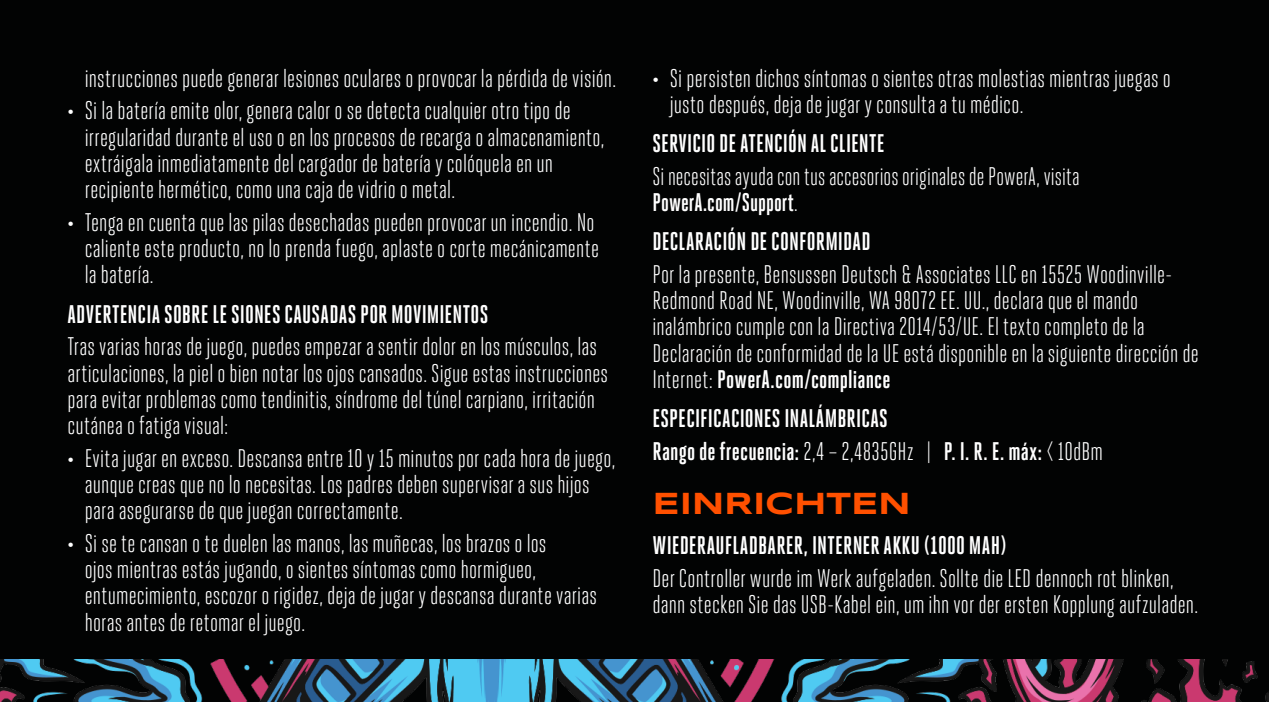
<style>
.page{position:relative;width:1269px;height:702px;background:#020303}
.page>*{position:absolute;margin:0;border:0;box-sizing:border-box;transform-origin:0 0}
.t1{font:700 31.5px "Syncopate";letter-spacing:-.005em;color:#ff5000}
.t2{font:25.5px/26.1px "Heroic Condensed";letter-spacing:.005em;color:#fff}
.t3{font:700 25.5px/32.7px "Heroic Condensed";letter-spacing:.005em;color:#fff}
.t4{font:25.5px/26.4px "Heroic Condensed";letter-spacing:.005em;color:#fff;scale:.96 1}
.s1{font-weight:700}
.s2{font-weight:400}
</style>
<div class="page">
<img style="left:0;top:660px;width:1269px;height:42px">
<p class="t2" style="left:85px;top:65px;width:533px">instrucciones puede generar lesiones oculares o provocar la pérdida de visión.</p>
<p class="t2" style="left:85px;top:98px;width:521px;text-indent:-17px">• Si la batería emite olor, genera calor o se detecta cualquier otro tipo de irregularidad durante el uso o en los procesos de recarga o almacenamiento, extráigala inmediatamente del cargador de batería y colóquela en un recipiente hermético, como una caja de vidrio o metal.</p>
<p class="t2" style="left:85px;top:209px;width:516px;text-indent:-17px">• Tenga en cuenta que las pilas desechadas pueden provocar un incendio. No caliente este producto, no lo prenda fuego, aplaste o corte mecánicamente la batería.</p>
<p class="t3" style="left:67px;top:297px;width:422px">ADVERTENCIA SOBRE LE SIONES CAUSADAS POR MOVIMIENTOS</p>
<p class="t2" style="left:67px;top:334px;width:542px">Tras varias horas de juego, puedes empezar a sentir dolor en los músculos, las articulaciones, la piel o bien notar los ojos cansados. Sigue estas instrucciones para evitar problemas como tendinitis, síndrome del túnel carpiano, irritación cutánea o fatiga visual:</p>
<p class="t2" style="left:85px;top:445px;width:532px;text-indent:-17px">• Evita jugar en exceso. Descansa entre 10 y 15 minutos por cada hora de juego, aunque creas que no lo necesitas. Los padres deben supervisar a sus hijos para asegurarse de que juegan correctamente.</p>
<p class="t2" style="left:85px;top:530px;width:514px;text-indent:-17px">• Si se te cansan o te duelen las manos, las muñecas, los brazos o los<br>ojos mientras estás jugando, o sientes síntomas como hormigueo, entumecimiento, escozor o rigidez, deja de jugar y descansa durante varias horas antes de retomar el juego.</p>
<p class="t2" style="left:670px;top:65px;width:503px;text-indent:-17px">• Si persisten dichos síntomas o sientes otras molestias mientras juegas o justo después, deja de jugar y consulta a tu médico.</p>
<p class="t3" style="left:653px;top:127px;width:234px">SERVICIO DE ATENCIÓN AL CLIENTE</p>
<p class="t4" style="left:652px;top:163px;width:447px">Si necesitas ayuda con tus accesorios originales de PowerA, visita<br><span class="s1">PowerA.com/Support</span>.</p>
<p class="t3" style="left:652px;top:225px;width:220px">DECLARACIÓN DE CONFORMIDAD</p>
<p class="t2" style="left:652px;top:261px;width:548px">Por la presente, Bensussen Deutsch &amp; Associates LLC en 15525 Woodinville-Redmond Road NE, Woodinville, WA 98072 EE. UU., declara que el mando inalámbrico cumple con la Directiva 2014/53/UE. El texto completo de la Declaración de conformidad de la UE está disponible en la siguiente dirección de Internet: <span class="s1">PowerA.com/compliance</span></p>
<p class="t3" style="left:652px;top:402px;width:452px">ESPECIFICACIONES INALÁMBRICAS<br>Rango de frecuencia: <span class="s2">2,4 – 2,4835GHz |</span> P. I. R. E. máx: <span class="s2">&lt; 10dBm</span></p>
<p class="t1" style="left:652px;top:484px;width:260px">EINRICHTEN</p>
<p class="t3" style="left:652px;top:529px;width:356px">WIEDERAUFLADBARER, INTERNER AKKU (1000 MAH)</p>
<p class="t2" style="left:652px;top:565px;width:547px">Der Controller wurde im Werk aufgeladen. Sollte die LED dennoch rot blinken, dann stecken Sie das USB-Kabel ein, um ihn vor der ersten Kopplung aufzuladen.</p>
</div>
